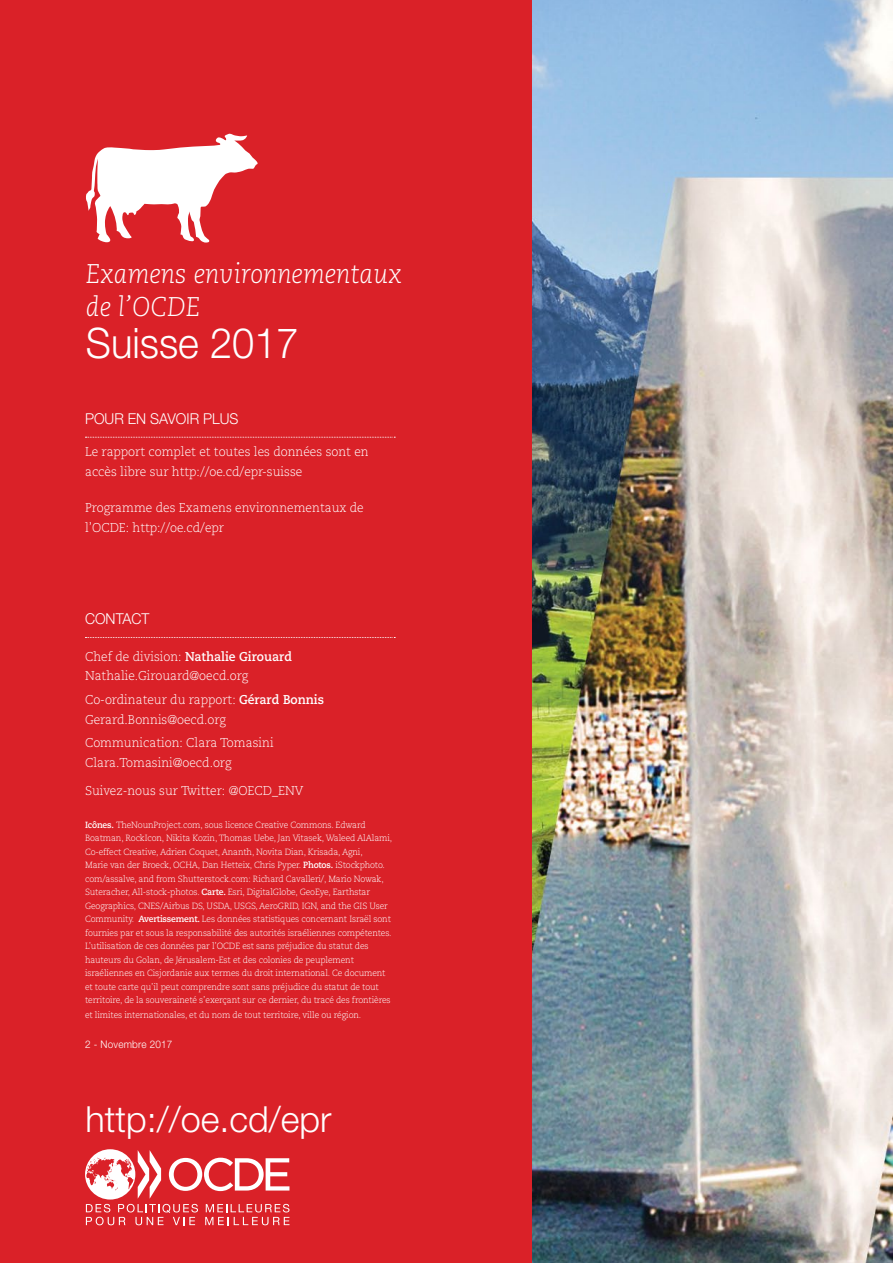
<style>
.page{position:relative;width:893px;height:1263px;background:#fff}
.page>*{position:absolute;margin:0;border:0;box-sizing:border-box;transform-origin:0 0}
.t1{font:300 42px "Helvetica Neue LT Std";color:#fff;scale:.95 1}
.t2{font:300 36px "Helvetica Neue LT Std";color:#fff}
.t3{font:italic 300 27px/33px "Caecilia LT Std";color:#fff;scale:.95 1}
.t4{font:300 15px "Helvetica Neue LT Std";color:#fff;scale:.95 1}
.t5{font:300 12.75px/19.5px "Caecilia LT Std";color:#fff;scale:.95 1}
.t6{font:300 10.5px "Helvetica Neue LT Std";letter-spacing:.02em;color:#fff;scale:.95 1}
.t7{font:300 9px/13.5px "Caecilia LT Std";letter-spacing:-.015em;color:#fff;scale:.95 1}
.s1{font-weight:700}
</style>
<div class="page">
<img style="left:531px;top:0;width:362px;height:1263px">
<div style="left:0;top:0;width:531px;height:1263px;background:#da2128"></div>
<svg style="left:85px;top:437px;width:310px;height:1px"></svg>
<svg style="left:85px;top:637px;width:310px;height:1px"></svg>
<svg style="left:86px;top:134px;width:172px;height:109px"></svg>
<svg style="left:85px;top:1149px;width:204px;height:76px"></svg>
<h3 class="t3" style="left:86px;top:257px;width:334px">Examens environnementaux de l’OCDE</h3>
<h1 class="t1" style="left:86px;top:317px;width:226px">SUISSE 2017</h1>
<h3 class="t4" style="left:85px;top:409px;width:11px">POU</h3>
<h3 class="t4" style="left:114px;top:409px;width:122px">R EN SAVOIR PLUS</h3>
<h3 class="t5" style="left:85px;top:442px;width:300px">Le rapport complet et toutes les données sont en accès libre sur http://oe.cd/epr-suisse</h3>
<h3 class="t5" style="left:85px;top:498px;width:295px">Programme des Examens environnementaux de l’OCDE: http://oe.cd/epr</h3>
<h3 class="t4" style="left:85px;top:610px;width:69px">CO NTACT</h3>
<h3 class="t5" style="left:85px;top:647px;width:219px">Chef de division: <span class="s1">Nathalie Girouard<br></span>Nathalie.Girouard@oecd.org</h3>
<h3 class="t5" style="left:85px;top:690px;width:253px">Co-ordinateur du rapport: <span class="s1">Gérard Bonnis<br></span>Gerard.Bonnis@oecd.org</h3>
<h3 class="t5" style="left:85px;top:733px;width:200px">Communication: Clara Tomasini<br>Clara.Tomasini@oecd.org</h3>
<h3 class="t5" style="left:85px;top:781px;width:231px">Suivez-nous sur Twitter: @OECD_ENV</h3>
<p class="t7" style="left:85px;top:818px;width:325px"><span class="s1">Icônes.</span> TheNounProject.com, sous licence Creative Commons. Edward Boatman, RockIcon, Nikita Kozin, Thomas Uebe, Jan Vitasek, Waleed AlAlami, Co-effect Creative, Adrien Coquet, Ananth, Novita Dian, Krisada, Agni,<br>Marie van der Broeck, OCHA, Dan Hetteix, Chris Pyper. <span class="s1">Photos.</span> iStockphoto. com/assalve, and from Shutterstock.com: Richard Cavalleri/, Mario Nowak, Suteracher, All-stock-photos. <span class="s1">Carte.</span> Esri, DigitalGlobe, GeoEye, Earthstar Geographics, CNES/Airbus DS, USDA, USGS, AeroGRID, IGN, and the GIS User Community. <span class="s1">Avertissement.</span> Les données statistiques concernant Israël sont fournies par et sous la responsabilité des autorités israéliennes compétentes.<br>L’utilisation de ces données par l’OCDE est sans préjudice du statut des hauteurs du Golan, de Jérusalem-Est et des colonies de peuplement israéliennes en Cisjordanie aux termes du droit international. Ce document et toute carte qu’il peut comprendre sont sans préjudice du statut de tout territoire, de la souveraineté s’exerçant sur ce dernier, du tracé des frontières</p>
<p class="t7" style="left:85px;top:1009px;width:292px">et limites internationales, et du nom de tout territoire, ville ou région.</p>
<p class="t6" style="left:85px;top:1038px;width:94px">2 - NOVEMBRE 2017</p>
<h2 class="t2" style="left:86px;top:1097px;width:248px">HTTP://OE.CD/EPR</h2>
</div>
